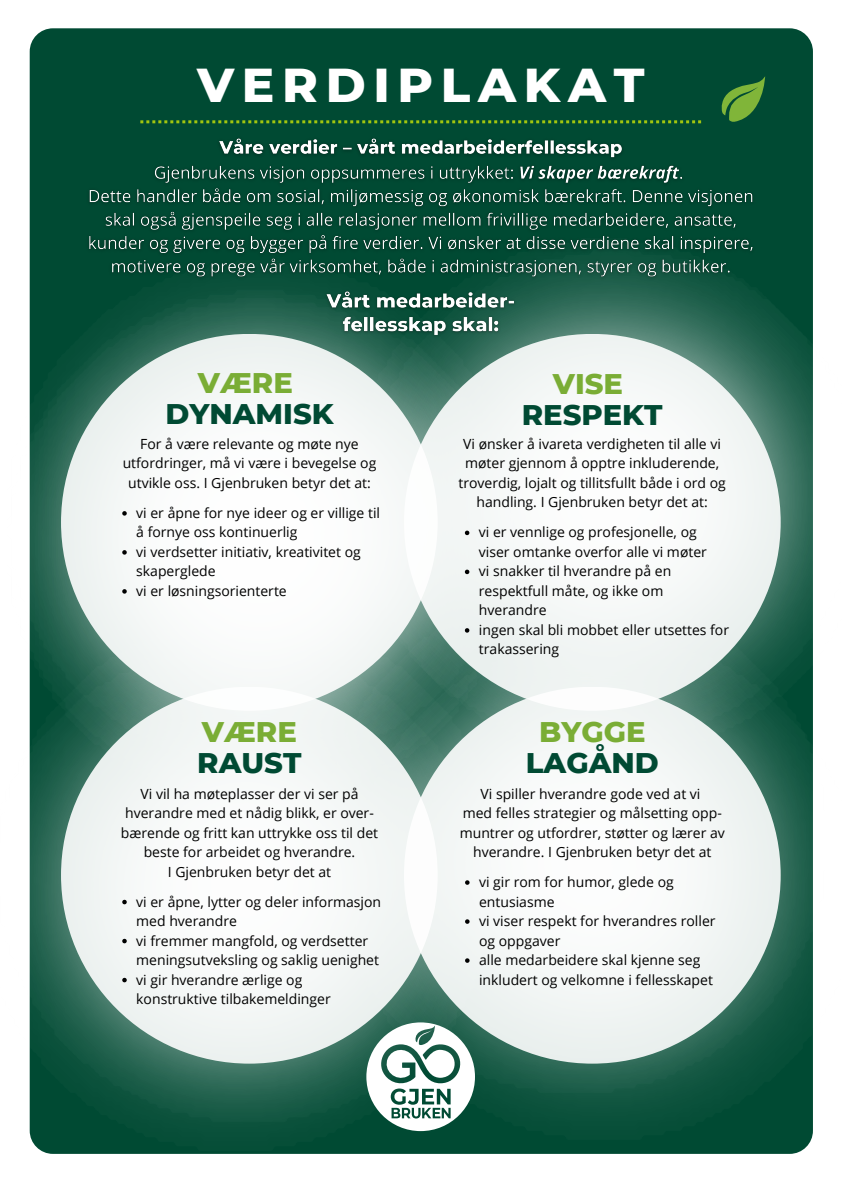
<style>
.page{position:relative;width:842px;height:1191px;background:#fff}
.page>*{position:absolute;margin:0;border:0;box-sizing:border-box;transform-origin:0 0}
.t1{font:800 48.5px "Montserrat";letter-spacing:.16em;color:#fff}
.t2{font:800 29px "Montserrat";color:#004a33}
.t3{font:800 29px "Montserrat";color:#7aad35}
.t4{font:14px/19.5px "Open Sans";color:#000}
</style>
<div class="page">
<div style="left:30px;top:28px;width:783px;height:1125px;background:#004a33;border-radius:23px"></div>
<img style="left:410px;top:1092px;width:403px;height:47px">
<img style="left:512px;top:239px;width:301px;height:349px">
<img style="left:29px;top:802px;width:473px;height:318px">
<img style="left:29px;top:298px;width:483px;height:504px">
<img style="left:323px;top:588px;width:490px;height:504px">
<div style="left:404px;top:686px;width:377px;height:377px;background:#f3f6f6;border-radius:50%"></div>
<div style="left:404px;top:334px;width:377px;height:376px;background:#f3f7f6;border-radius:50%"></div>
<div style="left:61px;top:686px;width:377px;height:377px;background:#f4f7f6;border-radius:50%"></div>
<div style="left:61px;top:334px;width:377px;height:376px;background:#f8faf9;border-radius:50%"></div>
<svg style="left:140px;top:120px;width:561px;height:3px"></svg>
<svg style="left:366px;top:1022px;width:109px;height:108px"></svg>
<svg style="left:465px;top:880px;width:5px;height:4px"></svg>
<svg style="left:465px;top:919px;width:5px;height:4px"></svg>
<svg style="left:465px;top:958px;width:5px;height:4px"></svg>
<img style="left:81px;top:138px;width:679px;height:164px">
<svg style="left:722px;top:76px;width:43px;height:46px"></svg>
<img style="left:321px;top:285px;width:199px;height:58px">
<svg style="left:122px;top:511px;width:5px;height:4px"></svg>
<svg style="left:122px;top:550px;width:5px;height:4px"></svg>
<svg style="left:122px;top:589px;width:5px;height:4px"></svg>
<svg style="left:122px;top:899px;width:5px;height:5px"></svg>
<svg style="left:122px;top:938px;width:5px;height:5px"></svg>
<svg style="left:122px;top:977px;width:5px;height:5px"></svg>
<svg style="left:465px;top:530px;width:4px;height:5px"></svg>
<svg style="left:465px;top:569px;width:4px;height:5px"></svg>
<svg style="left:465px;top:628px;width:4px;height:4px"></svg>
<h1 class="t1" style="left:197px;top:55px;width:449px">VERDIPLAKAT</h1>
<h2 class="t3" style="left:198px;top:365px;width:96px">VÆRE</h2>
<h2 class="t2" style="left:165px;top:396px;width:170px">DYNAMISK</h2>
<p class="t4" style="left:123px;top:433px;width:255px;text-align:center">For å være relevante og møte nye utfordringer, må vi være i bevegelse og utvikle oss. I Gjenbruken betyr det at:</p>
<p class="t4" style="left:136px;top:502px;width:245px">vi er åpne for nye ideer og er villige til å fornye oss kontinuerlig<br>vi verdsetter initiativ, kreativitet og skaperglede<br>vi er løsningsorienterte</p>
<h2 class="t3" style="left:202px;top:713px;width:96px">VÆRE</h2>
<h2 class="t2" style="left:197px;top:744px;width:106px">RAUST</h2>
<p class="t4" style="left:121px;top:783px;width:259px;text-align:center">Vi vil ha møteplasser der vi ser på hverandre med et nådig blikk, er over&shy;bærende og fritt kan uttrykke oss til det beste for arbeidet og hverandre.<br>I Gjenbruken betyr det at</p>
<p class="t4" style="left:136px;top:891px;width:246px">vi er åpne, lytter og deler informasjon med hverandre<br>vi fremmer mangfold, og verdsetter meningsutveksling og saklig uenighet vi gir hverandre ærlige og konstruktive tilbakemeldinger</p>
<h2 class="t3" style="left:553px;top:366px;width:72px">VISE</h2>
<h2 class="t2" style="left:522px;top:397px;width:142px">RESPEKT</h2>
<p class="t4" style="left:458px;top:433px;width:269px;text-align:center">Vi ønsker å ivareta verdigheten til alle vi møter gjennom å opptre inkluderende, troverdig, lojalt og tillitsfullt både i ord og handling. I Gjenbruken betyr det at:</p>
<p class="t4" style="left:479px;top:522px;width:252px">vi er vennlige og profesjonelle, og viser omtanke overfor alle vi møter<br>vi snakker til hverandre på en respektfull måte, og ikke om hverandre<br>ingen skal bli mobbet eller utsettes for trakassering</p>
<h2 class="t3" style="left:539px;top:713px;width:108px">BYGGE</h2>
<h2 class="t2" style="left:526px;top:744px;width:134px">LAGÅND</h2>
<p class="t4" style="left:460px;top:783px;width:267px;text-align:center">Vi spiller hverandre gode ved at vi<br>med felles strategier og målsetting opp&shy;muntrer og utfordrer, støtter og lærer av hverandre. I Gjenbruken betyr det at</p>
<p class="t4" style="left:479px;top:871px;width:238px">vi gir rom for humor, glede og entusiasme<br>vi viser respekt for hverandres roller og oppgaver<br>alle medarbeidere skal kjenne seg inkludert og velkomne i fellesskapet</p>
</div>
